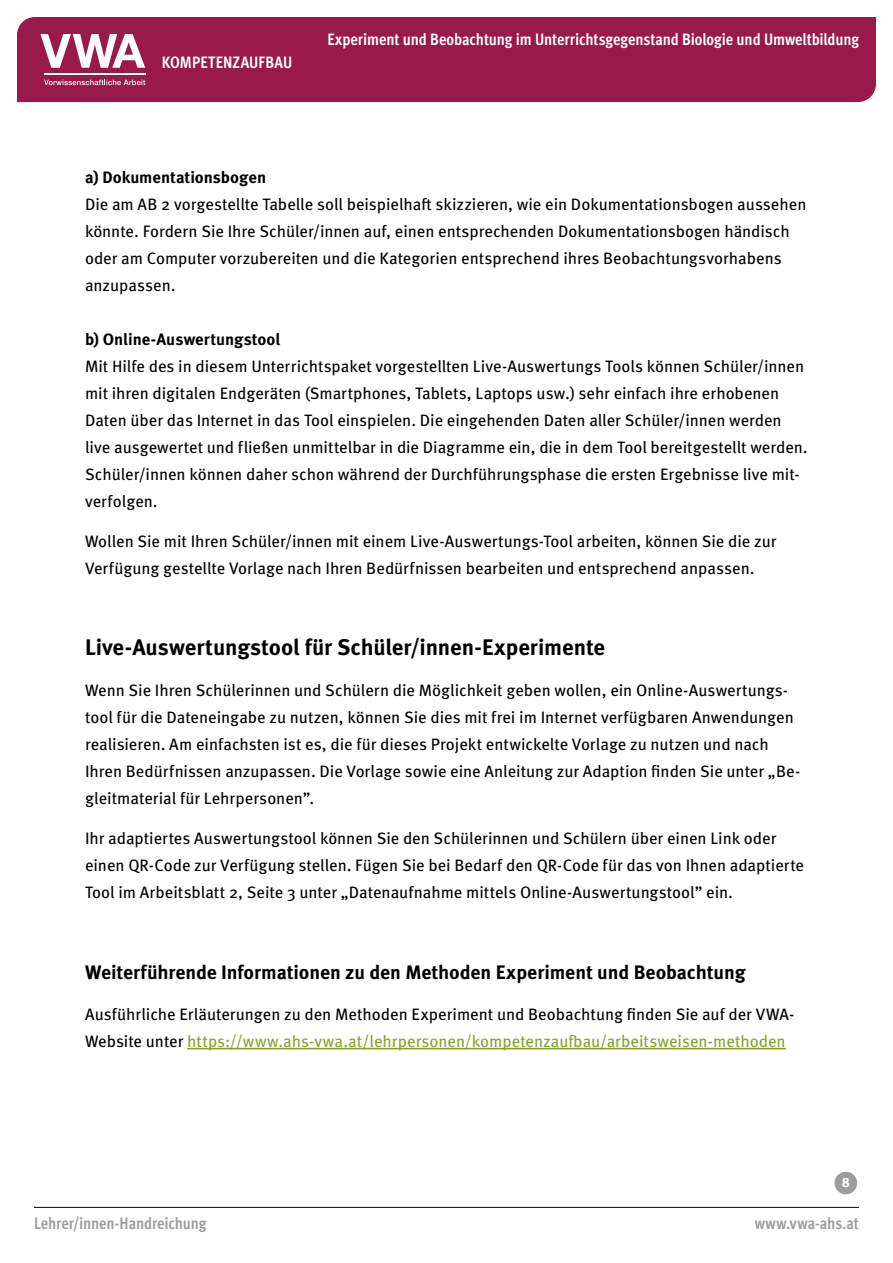
<style>
.page{position:relative;width:893px;height:1263px;background:#fff}
.page>*{position:absolute;margin:0;border:0;box-sizing:border-box;transform-origin:0 0}
.t1{font:700 22.5px "Meta Pro";letter-spacing:-.005em;color:#000}
.t2{font:700 19.5px "Meta Pro";letter-spacing:-.005em;color:#000}
.t3{font:16.5px/27px "Meta Pro";letter-spacing:-.005em;color:#000}
.t4{font:700 condensed 16.5px "Meta Pro";letter-spacing:-.005em;color:#fff}
.t5{font:700 16.5px "Meta Pro";color:#000}
.t6{font:700 condensed 16.5px "Meta Pro";letter-spacing:-.01em;color:#9d9d9c}
.t7{font:700 13.5px "Meta Pro";color:#fff}
.s1{color:#85a32a}
</style>
<div class="page">
<hr style="left:34px;top:1207px;width:825px;height:1px;background:#000">
<div style="left:834px;top:1172px;width:23px;height:22px;background:#9d9d9c;border-radius:50%"></div>
<div style="left:17px;top:17px;width:859px;height:85px;background:#9a194b"></div>
<hr style="left:44px;top:74px;width:101px;height:1px;background:#fff">
<svg style="left:44px;top:80px;width:101px;height:5px"></svg>
<svg style="left:40px;top:34px;width:105px;height:34px"></svg>
<hr style="left:187px;top:1048px;width:599px;height:1px;background:#85a32a">
<p class="t4" style="left:162px;top:49px;width:132px">KOMPETENZAUFBAU</p>
<p class="t4" style="left:327px;top:27px;width:533px">Experiment und Beobachtung im Unterrichtsgegenstand Biologie und Umweltbildung</p>
<p class="t5" style="left:85px;top:164px;width:183px">a) Dokumentationsbogen</p>
<p class="t3" style="left:85px;top:189px;width:723px">Die am AB 2 vorgestellte Tabelle soll beispielhaft skizzieren, wie ein Dokumentationsbogen aussehen könnte. Fordern Sie Ihre Schüler/innen auf, einen entsprechenden Dokumentationsbogen händisch oder am Computer vorzubereiten und die Kategorien entsprechend ihres Beobachtungsvorhabens anzupassen.</p>
<p class="t5" style="left:85px;top:326px;width:197px">b) Online-Auswertungstool</p>
<p class="t3" style="left:85px;top:351px;width:724px">Mit Hilfe des in diesem Unterrichtspaket vorgestellten Live-Auswertungs Tools können Schüler/innen mit ihren digitalen Endgeräten (Smartphones, Tablets, Laptops usw.) sehr einfach ihre erhobenen Daten über das Internet in das Tool einspielen. Die eingehenden Daten aller Schüler/innen werden live ausgewertet und fließen unmittelbar in die Diagramme ein, die in dem Tool bereitgestellt werden.<br>Schüler/innen können daher schon während der Durchführungsphase die ersten Ergebnisse live mit&shy;verfolgen.</p>
<p class="t3" style="left:85px;top:527px;width:693px">Wollen Sie mit Ihren Schüler/innen mit einem Live-Auswertungs-Tool arbeiten, können Sie die zur<br>Verfügung gestellte Vorlage nach Ihren Bedürfnissen bearbeiten und entsprechend anpassen.</p>
<h1 class="t1" style="left:85px;top:630px;width:522px">Live-Auswertungstool für Schüler/innen-Experimente</h1>
<p class="t3" style="left:85px;top:675px;width:717px">Wenn Sie Ihren Schülerinnen und Schülern die Möglichkeit geben wollen, ein Online-Auswertungs&shy;tool für die Dateneingabe zu nutzen, können Sie dies mit frei im Internet verfügbaren Anwendungen realisieren. Am einfachsten ist es, die für dieses Projekt entwickelte Vorlage zu nutzen und nach Ihren Bedürfnissen anzupassen. Die Vorlage sowie eine Anleitung zur Adaption finden Sie unter „Be&shy;gleitmaterial für Lehrpersonen”.</p>
<p class="t3" style="left:85px;top:824px;width:721px">Ihr adaptiertes Auswertungstool können Sie den Schülerinnen und Schülern über einen Link oder einen QR-Code zur Verfügung stellen. Fügen Sie bei Bedarf den QR-Code für das von Ihnen adaptierte<br>Tool im Arbeitsblatt 2, Seite 3 unter „Datenaufnahme mittels Online-Auswertungstool” ein.</p>
<p class="t2" style="left:85px;top:957px;width:662px">Weiterführende Informationen zu den Methoden Experiment und Beobachtung</p>
<p class="t3" style="left:85px;top:999px;width:711px">Ausführliche Erläuterungen zu den Methoden Experiment und Beobachtung finden Sie auf der VWA-<br>Website unter <span class="s1">https://www.ahs-vwa.at/lehrpersonen/kompetenzaufbau/arbeitsweisen-methoden</span></p>
<p class="t7" style="left:842px;top:1172px;width:10px">8</p>
<p class="t6" style="left:34px;top:1210px;width:174px">Lehrer/innen-Handreichung</p>
<p class="t6" style="left:755px;top:1210px;width:106px">www.vwa-ahs.at</p>
</div>
